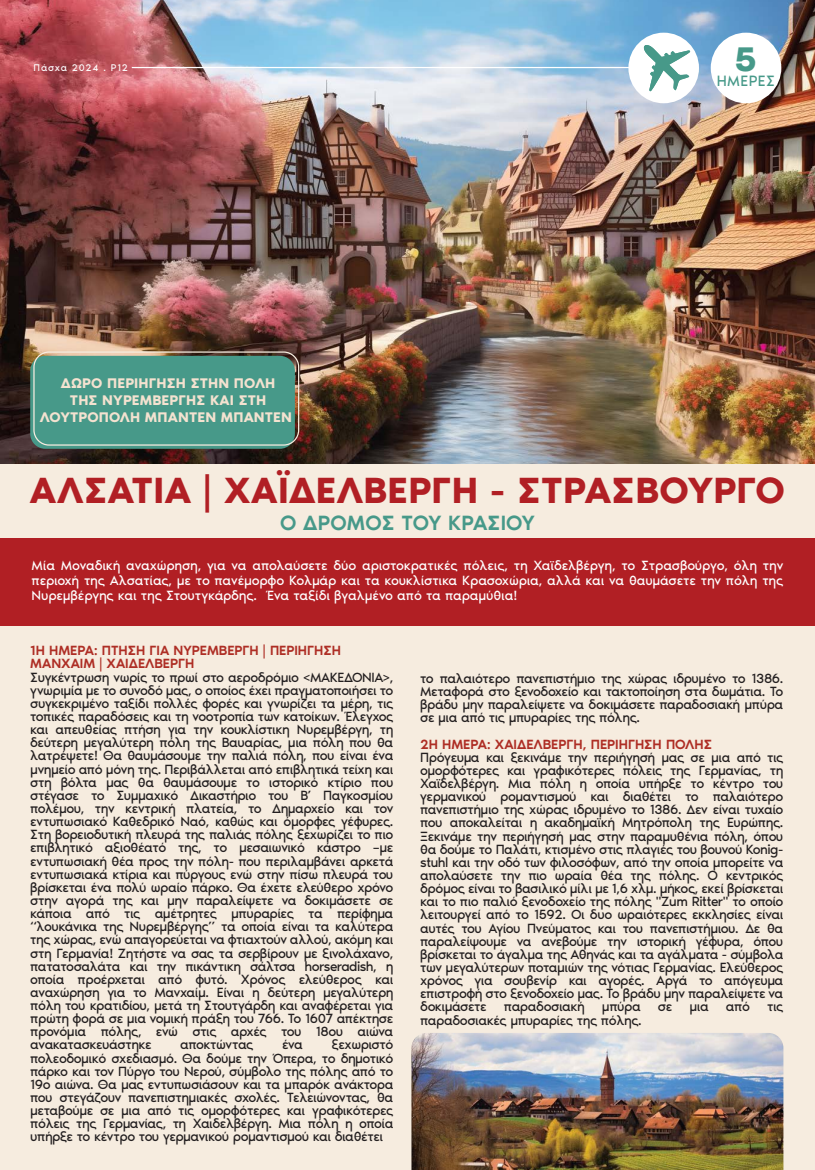
<style>
.page{position:relative;width:815px;height:1170px;background:#fff}
.page>*{position:absolute;margin:0;border:0;box-sizing:border-box;transform-origin:0 0}
.t1{font:600 37.5px "Noir Pro";letter-spacing:.01em;color:#b11f24}
.t2{font:600 35.12px "Noir Pro";color:#479989}
.t3{font:500 21.25px "Noir Pro";color:#479989}
.t4{font:15.38px "Noir Pro";letter-spacing:.025em;color:#479989}
.t5{font:600 14.38px/16.8px "Noir Pro";letter-spacing:.01em;color:#f4e2d0;text-align:center}
.t6{font:13.75px/13.1px "Noir Pro";letter-spacing:-.04em;color:#231f20;text-align:justify}
.t7{font:13.75px/15px "Noir Pro";letter-spacing:-.02em;color:#fff;text-align:justify}
.t8{font:500 13.75px/13.1px "Noir Pro";color:#ae2e25}
.t9{font:10px "Noir Pro";letter-spacing:.08em;color:#fff}
</style>
<div class="page">
<div style="left:0;top:0;width:815px;height:1169px;background:#f6ecdf"></div>
<img style="left:0;top:0;width:815px;height:463px">
<div style="left:30px;top:356px;width:265px;height:93px;background:#479989;border-radius:15px"></div>
<div style="left:33px;top:351px;width:266px;height:94px;border:1px solid #f6ecdf;border-radius:15px"></div>
<div style="left:0;top:538px;width:815px;height:87px;background:#b11f24"></div>
<hr style="left:132px;top:67px;width:518px;height:1px;background:#fff">
<div style="left:711px;top:33px;width:70px;height:70px;background:#fff;border-radius:50%"></div>
<div style="left:628px;top:33px;width:71px;height:70px;background:#fff;border-radius:50%"></div>
<svg style="left:644px;top:45px;width:46px;height:46px"></svg>
<img style="left:411px;top:1033px;width:372px;height:136px">
<p class="t9" style="left:34px;top:60px;width:96px">Πάσχα 2024 . P12</p>
<p class="t5" style="left:40px;top:374px;width:254px">ΔΩΡΟ ΠΕΡΙΗΓΗΣΗ ΣΤΗΝ ΠΟΛΗ<br>ΤΗΣ ΝΥΡΕΜΒΕΡΓΗΣ ΚΑΙ ΣΤΗ<br>ΛΟΥΤΡΟΠΟΛΗ ΜΠΑΝΤΕΝ ΜΠΑΝΤΕΝ</p>
<h2 class="t2" style="left:735px;top:32px;width:24px">5</h2>
<p class="t4" style="left:717px;top:69px;width:60px">ΗΜΕΡΕΣ</p>
<h1 class="t1" style="left:30px;top:461px;width:756px">ΑΛΣΑΤΙΑ | ΧΑΪΔΕΛΒΕΡΓΗ - ΣΤΡΑΣΒΟΥΡΓΟ</h1>
<h3 class="t3" style="left:280px;top:506px;width:256px">Ο ΔΡΟΜΟΣ ΤΟΥ ΚΡΑΣΙΟΥ</h3>
<p class="t7" style="left:32px;top:557px;width:753px">Μία Μοναδική αναχώρηση, για να απολαύσετε δύο αριστοκρατικές πόλεις, τη Χαϊδελβέργη, το Στρασβούργο, όλη την περιοχή της Αλσατίας, με το πανέμορφο Κολμάρ και τα κουκλίστικα Κρασοχώρια, αλλά και να θαυμάσετε την πόλη της Νυρεμβέργης και της Στουτγκάρδης. Ένα ταξίδι βγαλμένο από τα παραμύθια!</p>
<p class="t8" style="left:30px;top:643px;width:312px">1Η ΗΜΕΡΑ: ΠΤΗΣΗ ΓΙΑ NYΡΕΜΒΕΡΓΗ | ΠΕΡΙΗΓΗΣΗ<br>ΜΑΝΧΑΙΜ | ΧΑΙΔΕΛΒΕΡΓΗ</p>
<p class="t6" style="left:30px;top:669px;width:365px">Συγκέντρωση νωρίς το πρωί στο αεροδρόμιο &lt;ΜΑΚΕΔΟΝΙΑ&gt;, γνωριμία με το συνοδό μας, ο οποίος έχει πραγματοποιήσει το συγκεκριμένο ταξίδι πολλές φορές και γνωρίζει τα μέρη, τις τοπικές παραδόσεις και τη νοοτροπία των κατοίκων. Έλεγχος και απευθείας πτήση για την κουκλίστικη Νυρεμβέργη, τη δεύτερη μεγαλύτερη πόλη της Βαυαρίας, μια πόλη που θα λατρέψετε! Θα θαυμάσουμε την παλιά πόλη, που είναι ένα μνημείο από μόνη της. Περιβάλλεται από επιβλητικά τείχη και στη βόλτα μας θα θαυμάσουμε το ιστορικό κτίριο που στέγασε το Συμμαχικό Δικαστήριο του Β’ Παγκοσμίου πολέμου, την κεντρική πλατεία, το Δημαρχείο και τον εντυπωσιακό Καθεδρικό Ναό, καθώς και όμορφες γέφυρες.<br>Στη βορειοδυτική πλευρά της παλιάς πόλης ξεχωρίζει το πιο επιβλητικό αξιοθέατό της, το μεσαιωνικό κάστρο –με εντυπωσιακή θέα προς την πόλη- που περιλαμβάνει αρκετά εντυπωσιακά κτίρια και πύργους ενώ στην πίσω πλευρά του βρίσκεται ένα πολύ ωραίο πάρκο. Θα έχετε ελεύθερο χρόνο στην αγορά της και μην παραλείψετε να δοκιμάσετε σε κάποια από τις αμέτρητες μπυραρίες τα περίφημα “λουκάνικα της Νυρεμβέργης” τα οποία είναι τα καλύτερα της χώρας, ενώ απαγορεύεται να φτιαχτούν αλλού, ακόμη και στη Γερμανία! Ζητήστε να σας τα σερβίρουν με ξινολάχανο, πατατοσαλάτα και την πικάντικη σάλτσα horseradish, η οποία προέρχεται από φυτό. Χρόνος ελεύθερος και αναχώρηση για το Μανχαίμ. Είναι η δεύτερη μεγαλύτερη πόλη του κρατιδίου, μετά τη Στουτγάρδη και αναφέρεται για πρώτη φορά σε μια νομική πράξη του 766. Το 1607 απέκτησε προνόμια πόλης, ενώ στις αρχές του 18ου αιώνα ανακατασκευάστηκε</p>
<p class="t6" style="left:30px;top:1037px;width:365px;text-indent:301px">ξεχωριστό πολεοδομικό σχεδιασμό. Θα δούμε την Όπερα, το δημοτικό πάρκο και τον Πύργο του Νερού, σύμβολο της πόλης από το 19ο αιώνα. Θα μας εντυπωσιάσουν και τα μπαρόκ ανάκτορα που στεγάζουν πανεπιστημιακές σχολές. Τελειώνοντας, θα μεταβούμε σε μια από τις ομορφότερες και γραφικότερες πόλεις της Γερμανίας, τη Χαιδελβέργη. Μια πόλη η οποία υπήρξε το κέντρο του γερμανικού ρομαντισμού και διαθέτει</p>
<p class="t6" style="left:180px;top:1037px;width:75px">αποκτώντας</p>
<p class="t6" style="left:282px;top:1037px;width:23px">ένα</p>
<p class="t6" style="left:420px;top:670px;width:365px">το παλαιότερο πανεπιστήμιο της χώρας ιδρυμένο το 1386.<br>Μεταφορά στο ξενοδοχείο και τακτοποίηση στα δωμάτια. Το βράδυ μην παραλείψετε να δοκιμάσετε παραδοσιακή μπύρα σε μια από τις μπυραρίες της πόλης.</p>
<p class="t8" style="left:420px;top:736px;width:293px">2Η ΗΜΕΡΑ: ΧΑΙΔΕΛΒΕΡΓΗ, ΠΕΡΙΗΓΗΣΗ ΠΟΛΗΣ</p>
<p class="t6" style="left:420px;top:749px;width:365px">Πρόγευμα και ξεκινάμε την περιήγησή μας σε μια από τις ομορφότερες και γραφικότερες πόλεις της Γερμανίας, τη Χαϊδελβέργη. Μια πόλη η οποία υπήρξε το κέντρο του γερμανικού ρομαντισμού και διαθέτει το παλαιότερο πανεπιστήμιο της χώρας ιδρυμένο το 1386. Δεν είναι τυχαίο που αποκαλείται η ακαδημαϊκή Μητρόπολη της Ευρώπης.<br>Ξεκινάμε την περιήγησή μας στην παραμυθένια πόλη, όπου θα δούμε το Παλάτι, κτισμένο στις πλαγιές του βουνού Konig&shy;stuhl και την οδό των φιλοσόφων, από την οποία μπορείτε να απολαύσετε την πιο ωραία θέα της πόλης. Ο κεντρικός δρόμος είναι το βασιλικό μίλι με 1,6 χλμ. μήκος, εκεί βρίσκεται και το πιο παλιό ξενοδοχείο της πόλης "Zum Ritter" το οποίο λειτουργεί από το 1592. Οι δυο ωραιότερες εκκλησίες είναι αυτές του Αγίου Πνεύματος και του πανεπιστήμιου. Δε θα παραλείψουμε να ανεβούμε την ιστορική γέφυρα, όπου βρίσκεται το άγαλμα της Αθηνάς και τα αγάλματα - σύμβολα των μεγαλύτερων ποταμιών της νότιας Γερμανίας. Ελεύθερος χρόνος για σουβενίρ και αγορές. Αργά το απόγευμα επιστροφή στο ξενοδοχείο μας. Το βράδυ μην παραλείψετε να δοκιμάσετε παραδοσιακή μπύρα σε μια από τις παραδοσιακές μπυραρίες της πόλης.</p>
</div>
